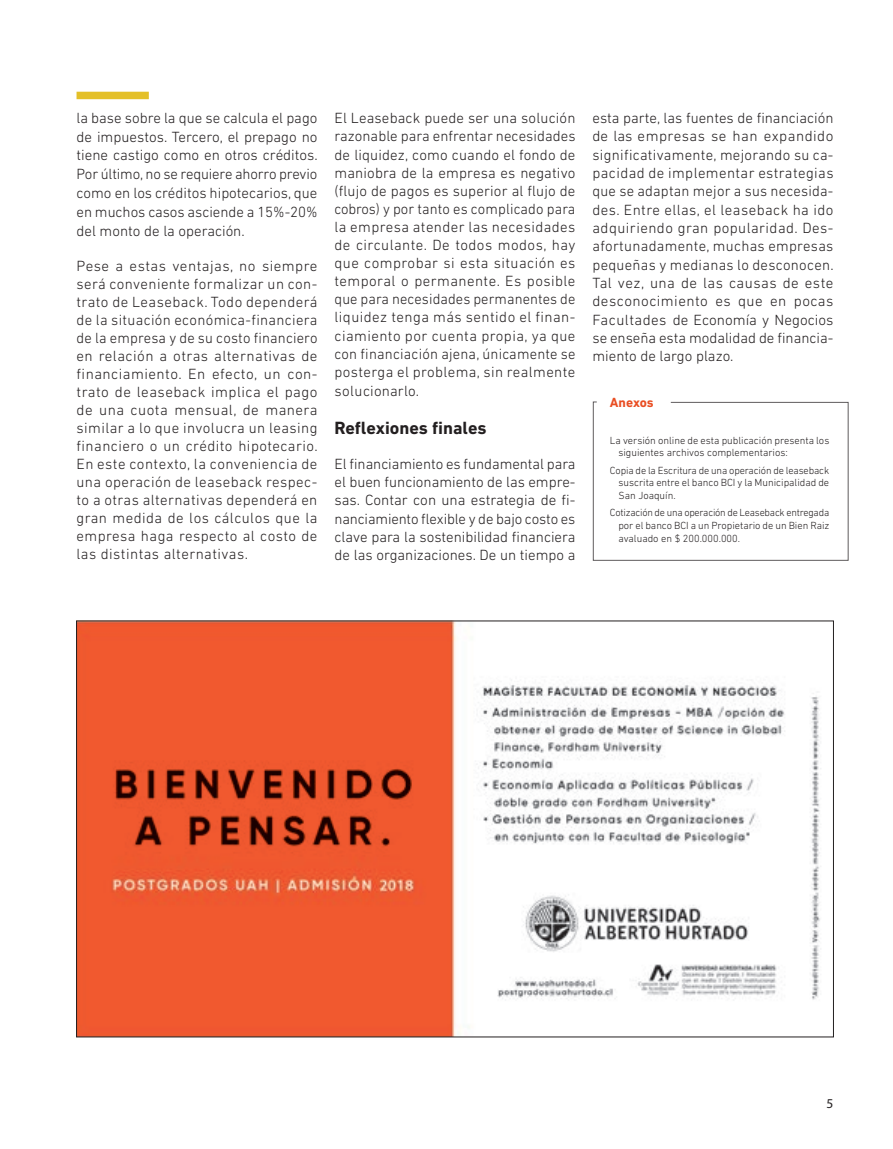
<style>
.page{position:relative;width:893px;height:1149px;background:#fff}
.page>*{position:absolute;margin:0;border:0;box-sizing:border-box;transform-origin:0 0}
.t1{font:700 18px "DIN Next LT Pro";color:#231f20}
.t2{font:300 15px/18px "DIN Next LT Pro";color:#231f20;text-align:justify}
.t3{font:700 13.5px "DIN Next LT Pro";color:#e94e23}
.t4{font:13.5px "Myriad Pro";color:#231f20}
.t5{font:300 10.5px/12.8px "DIN Next LT Pro";color:#231f20;text-align:justify}
</style>
<div class="page">
<svg style="left:593px;top:401px;width:255px;height:159px"></svg>
<img style="left:78px;top:622px;width:743px;height:412px">
<div style="left:77px;top:92px;width:72px;height:7px;background:#e4c028"></div>
<p class="t2" style="left:77px;top:108px;width:243px;line-height:18.8px">la base sobre la que se calcula el pago de impuestos. Tercero, el prepago no tiene castigo como en otros créditos.<br>Por último, no se requiere ahorro previo como en los créditos hipotecarios, que en muchos casos asciende a 15%-20% del monto de la operación.</p>
<p class="t2" style="left:77px;top:256px;width:243px">Pese a estas ventajas, no siempre será conveniente formalizar un con&shy;trato de Leaseback. Todo dependerá de la situación económica-financiera de la empresa y de su costo financiero en relación a otras alternativas de financiamiento. En efecto, un con&shy;trato de leaseback implica el pago de una cuota mensual, de manera similar a lo que involucra un leasing financiero o un crédito hipotecario.<br>En este contexto, la conveniencia de una operación de leaseback respec&shy;to a otras alternativas dependerá en gran medida de los cálculos que la empresa haga respecto al costo de las distintas alternativas.</p>
<p class="t2" style="left:334px;top:109px;width:243px">El Leaseback puede ser una solución razonable para enfrentar necesidades de liquidez, como cuando el fondo de maniobra de la empresa es negativo (flujo de pagos es superior al flujo de cobros) y por tanto es complicado para la empresa atender las necesidades de circulante. De todos modos, hay que comprobar si esta situación es temporal o permanente. Es posible que para necesidades permanentes de liquidez tenga más sentido el finan&shy;ciamiento por cuenta propia, ya que con financiación ajena, únicamente se posterga el problema, sin realmente solucionarlo.</p>
<p class="t1" style="left:334px;top:417px;width:154px">Reflexiones finales</p>
<p class="t2" style="left:334px;top:455px;width:243px">El financiamiento es fundamental para el buen funcionamiento de las empre&shy;sas. Contar con una estrategia de fi&shy;nanciamiento flexible y de bajo costo es clave para la sostenibilidad financiera de las organizaciones. De un tiempo a</p>
<p class="t2" style="left:592px;top:109px;width:243px">esta parte, las fuentes de financiación de las empresas se han expandido significativamente, mejorando su ca&shy;pacidad de implementar estrategias que se adaptan mejor a sus necesida&shy;des. Entre ellas, el leaseback ha ido adquiriendo gran popularidad. Des&shy;afortunadamente, muchas empresas pequeñas y medianas lo desconocen.<br>Tal vez, una de las causas de este desconocimiento es que en pocas Facultades de Economía y Negocios se enseña esta modalidad de financia&shy;miento de largo plazo.</p>
<p class="t3" style="left:610px;top:394px;width:45px">Anexos</p>
<p class="t5" style="left:618px;top:433px;width:212px;text-indent:-9px">La versión online de esta publicación presenta los siguientes archivos complementarios:</p>
<p class="t5" style="left:618px;top:463px;width:212px;text-indent:-9px">Copia de la Escritura de una operación de leaseback suscrita entre el banco BCI y la Municipalidad de San Joaquín.</p>
<p class="t5" style="left:618px;top:506px;width:213px;text-indent:-9px">Cotización de una operación de Leaseback entregada por el banco BCI a un Propietario de un Bien Raiz avaluado en $ 200.000.000.</p>
<p class="t4" style="left:826px;top:1094px;width:8px">5</p>
</div>
